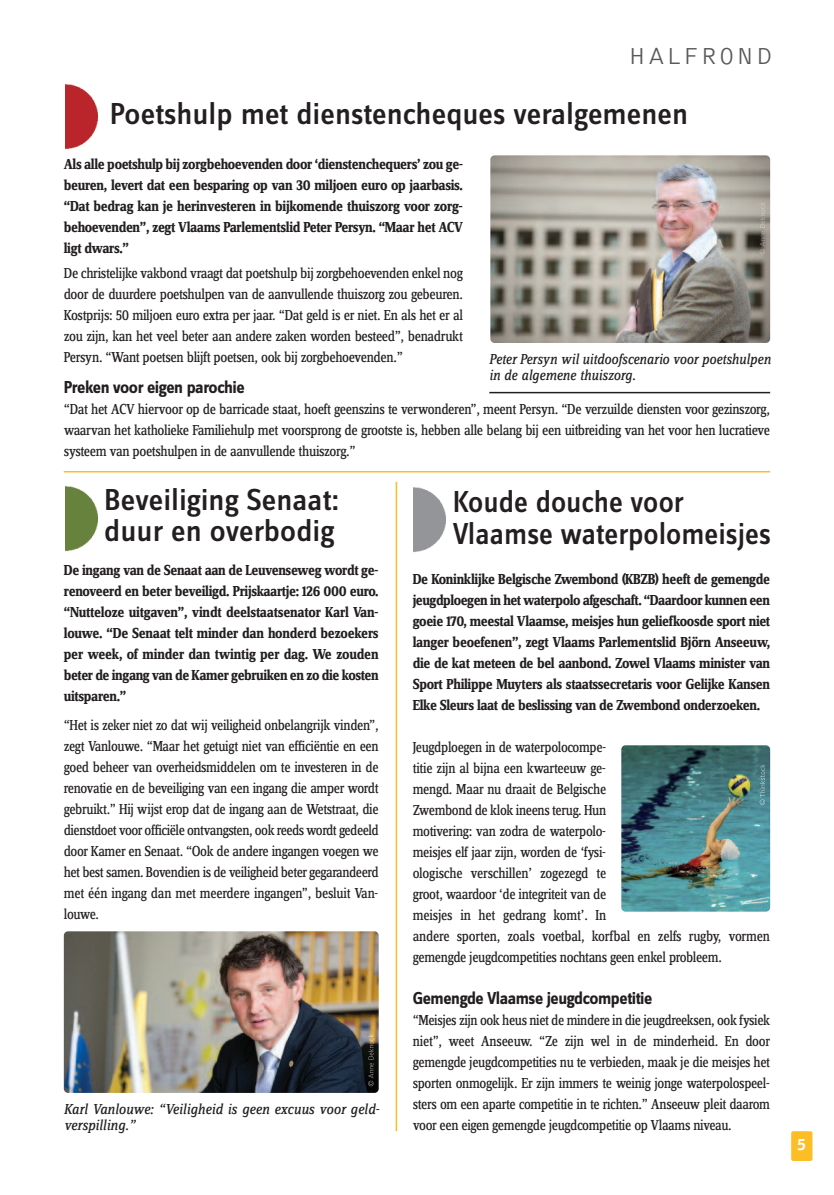
<style>
.page{position:relative;width:834px;height:1195px;background:#fff}
.page>*{position:absolute;margin:0;border:0;box-sizing:border-box;transform-origin:0 0}
.t1{font:500 31.5px/31.5px "Zine Sans Dis";color:#231f20}
.t2{font:500 31.5px/31.5px "Zine Sans Dis";color:#231f20;scale:.95 1}
.t3{font:300 24px "Bell Gothic Std";letter-spacing:.1em;color:#57585a}
.t4{font:700 18px "Zine Sans Dis";letter-spacing:-.025em;color:#231f20;scale:.95 1}
.t5{font:700 18px "Zine Sans Dis";letter-spacing:-.025em;color:#231f20;scale:.96 1}
.t6{font:15px/21px "Zine Serif Dis";letter-spacing:-.025em;color:#231f20;text-align:justify;scale:.95 1}
.t7{font:700 15px/21px "Zine Serif Dis";letter-spacing:-.03em;color:#231f20;text-align:justify;scale:.95 1}
.t8{font:15px/21px "Zine Serif Dis";letter-spacing:-.025em;color:#231f20;text-align:justify;scale:.96 1}
.t9{font:italic 15px/16.5px "Zine Serif Dis";letter-spacing:-.005em;color:#231f20}
.t10{font:900 15px "Bell Gothic Std";color:#fff}
</style>
<div class="page">
<div style="left:791px;top:1131px;width:21px;height:30px;background:#fdbe25;border-radius:2px"></div>
<img style="left:64px;top:931px;width:314px;height:162px;border-radius:4px">
<img style="left:368px;top:1034px;width:5px;height:52px">
<img style="left:65px;top:84px;width:33px;height:66px">
<img style="left:490px;top:155px;width:280px;height:188px;border-radius:4px">
<img style="left:759px;top:202px;width:5px;height:52px">
<hr style="left:489px;top:392px;width:281px;height:1px;background:#231f20">
<img style="left:65px;top:486px;width:33px;height:66px">
<hr style="left:64px;top:471px;width:706px;height:1px;background:#fdbe25">
<img style="left:413px;top:487px;width:33px;height:65px">
<hr style="left:395px;top:482px;width:2px;height:649px;background:#fdbe25">
<img style="left:621px;top:745px;width:149px;height:167px;border-radius:4px">
<img style="left:759px;top:764px;width:5px;height:41px">
<h2 class="t3" style="left:628px;top:47px;width:145px">HALFROND</h2>
<h1 class="t1" style="left:110px;top:101px;width:580px">Poetshulp met dienstencheques veralgemenen</h1>
<p class="t7" style="left:64px;top:155px;width:422px">Als alle poetshulp bij zorgbehoevenden door ‘dienstenchequers’ zou ge&shy;beuren, levert dat een besparing op van 30 miljoen euro op jaarbasis. “Dat bedrag kan je herinvesteren in bijkomende thuiszorg voor zorg&shy;behoevenden”, zegt Vlaams Parlementslid Peter Persyn. “Maar het ACV ligt dwars.”</p>
<p class="t8" style="left:64px;top:263px;width:417px">De christelijke vakbond vraagt dat poetshulp bij zorgbehoevenden enkel nog door de duurdere poetshulpen van de aanvullende thuiszorg zou gebeuren.<br>Kostprijs: 50 miljoen euro extra per jaar. “Dat geld is er niet. En als het er al zou zijn, kan het veel beter aan andere zaken worden besteed”, benadrukt Persyn. “Want poetsen blijft poetsen, ook bij zorgbehoevenden.”</p>
<p class="t5" style="left:64px;top:381px;width:190px">Preken voor eigen parochie</p>
<p class="t8" style="left:64px;top:400px;width:737px">“Dat het ACV hiervoor op de barricade staat, hoeft geenszins te verwonderen”, meent Persyn. “De verzuilde diensten voor gezinszorg, waarvan het katholieke Familiehulp met voorsprong de grootste is, hebben alle belang bij een uitbreiding van het voor hen lucratieve systeem van poetshulpen in de aanvullende thuiszorg.”</p>
<p class="t9" style="left:489px;top:352px;width:283px">Peter Persyn wil uitdoofscenario voor poetshulpen in de algemene thuiszorg.</p>
<h1 class="t1" style="left:104px;top:486px;width:236px">Beveiliging Senaat: duur en overbodig</h1>
<h1 class="t2" style="left:452px;top:489px;width:336px">Koude douche voor<br>Vlaamse waterpolomeisjes</h1>
<p class="t7" style="left:64px;top:561px;width:333px">De ingang van de Senaat aan de Leuvenseweg wordt ge&shy;renoveerd en beter beveiligd. Prijskaartje: 126 000 euro. “Nutteloze uitgaven”, vindt deelstaatsenator Karl Van&shy;louwe. “De Senaat telt minder dan honderd bezoekers per week, of minder dan twintig per dag. We zouden beter de ingang van de Kamer gebruiken en zo die kosten uitsparen.”</p>
<p class="t7" style="left:412px;top:570px;width:378px">De Koninklijke Belgische Zwembond (KBZB) heeft de gemengde jeugdploegen in het waterpolo afgeschaft. “Daardoor kunnen een goeie 170, meestal Vlaamse, meisjes hun geliefkoosde sport niet langer beoefenen”, zegt Vlaams Parlementslid Björn Anseeuw, die de kat meteen de bel aanbond. Zowel Vlaams minister van Sport Philippe Muyters als staatssecretaris voor Gelijke Kansen Elke Sleurs laat de beslissing van de Zwembond onderzoeken.</p>
<p class="t6" style="left:412px;top:738px;width:377px;text-align:left">Jeugdploegen in de waterpolocompe-<br>titie zijn al bijna een kwarteeuw ge-<br>mengd. Maar nu draait de Belgische<br>Zwembond de klok ineens terug. Hun<br>motivering: van zodra de waterpolo-<br>meisjes elf jaar zijn, worden de ‘fysi-<br>ologische verschillen’ zogezegd te<br>groot, waardoor ‘de integriteit van de<br>meisjes in het gedrang komt’. In<br>andere sporten, zoals voetbal, korfbal en zelfs rugby, vormen gemengde jeugdcompetities nochtans geen enkel probleem.</p>
<p class="t4" style="left:412px;top:992px;width:254px">Gemengde Vlaamse jeugdcompetitie</p>
<p class="t6" style="left:412px;top:1011px;width:378px">“Meisjes zijn ook heus niet de mindere in die jeugdreeksen, ook fysiek niet”, weet Anseeuw. “Ze zijn wel in de minderheid. En door gemengde jeugdcompetities nu te verbieden, maak je die meisjes het sporten onmogelijk. Er zijn immers te weinig jonge waterpolospeel&shy;sters om een aparte competitie in te richten.” Anseeuw pleit daarom voor een eigen gemengde jeugdcompetitie op Vlaams niveau.</p>
<p class="t6" style="left:64px;top:716px;width:333px">“Het is zeker niet zo dat wij veiligheid onbelangrijk vinden”, zegt Vanlouwe. “Maar het getuigt niet van efficiëntie en een goed beheer van overheidsmiddelen om te investeren in de renovatie en de beveiliging van een ingang die amper wordt gebruikt.” Hij wijst erop dat de ingang aan de Wetstraat, die dienstdoet voor officiële ontvangsten, ook reeds wordt gedeeld door Kamer en Senaat. “Ook de andere ingangen voegen we het best samen. Bovendien is de veiligheid beter gegarandeerd met één ingang dan met meerdere ingangen”, besluit Van&shy;louwe.</p>
<p class="t9" style="left:64px;top:1102px;width:316px">Karl Vanlouwe: “Veiligheid is geen excuus voor geld&shy;verspilling.”</p>
<p class="t10" style="left:797px;top:1139px;width:10px">5</p>
</div>
